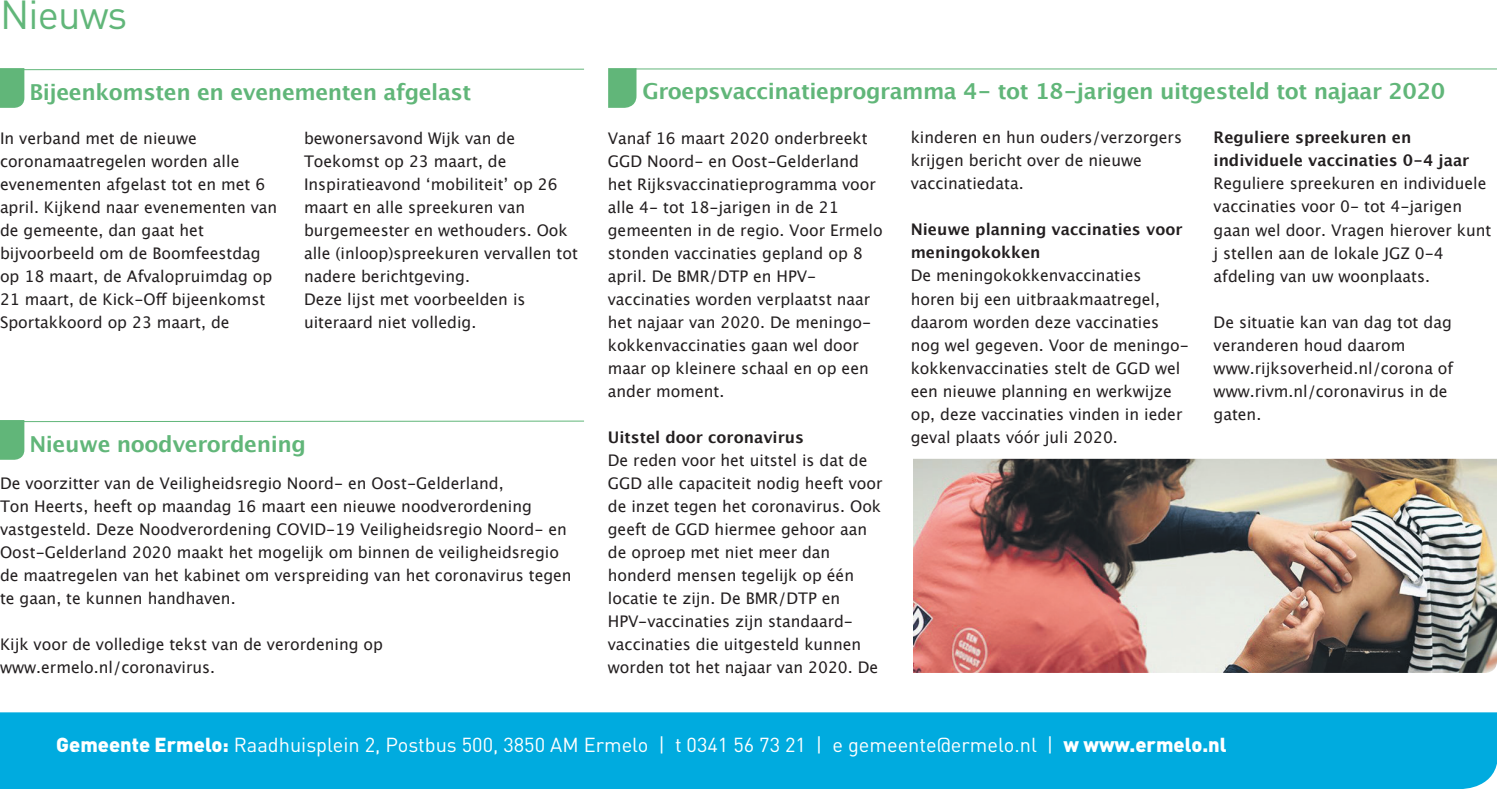
<style>
.page{position:relative;width:1497px;height:789px;background:#fff}
.page>*{position:absolute;margin:0;border:0;box-sizing:border-box;transform-origin:0 0}
.t1{font:40px "DIN Pro";letter-spacing:-.02em;color:#61b679}
.t2{font:700 22px "Lucida Grande";letter-spacing:-.02em;color:#61b679}
.t3{font:20px "DIN Pro";color:#fff}
.t4{font:16px/23px "Lucida Grande";color:#231f20}
.t5{font:700 16px/23px "Lucida Grande";color:#231f20}
.s1{font-weight:900}
</style>
<div class="page">
<div style="left:0;top:712px;width:1497px;height:76px;background:#00abdf"></div>
<hr style="left:14px;top:420px;width:570px;height:2px;background:#61b679">
<svg style="left:0;top:420px;width:24px;height:39px"></svg>
<hr style="left:635px;top:68px;width:862px;height:1px;background:#61b679">
<svg style="left:608px;top:68px;width:28px;height:40px"></svg>
<img style="left:913px;top:458px;width:584px;height:214px">
<hr style="left:14px;top:69px;width:570px;height:1px;background:#61b679">
<svg style="left:0;top:68px;width:24px;height:40px"></svg>
<h1 class="t1" style="left:0;top:-17px;width:129px">Nieuws</h1>
<h2 class="t2" style="left:29px;top:74px;width:443px">Bijeenkomsten en evenementen afgelast</h2>
<p class="t4" style="left:0;top:126px;width:279px">In verband met de nieuwe coronamaatregelen worden alle evenementen afgelast tot en met 6 april. Kijkend naar evenementen van de gemeente, dan gaat het bijvoorbeeld om de Boomfeestdag op 18 maart, de Afvalopruimdag op<br>21 maart, de Kick-Off bijeenkomst<br>Sportakkoord op 23 maart, de</p>
<p class="t4" style="left:304px;top:126px;width:275px">bewonersavond Wijk van de<br>Toekomst op 23 maart, de<br>Inspiratieavond ‘mobiliteit’ op 26 maart en alle spreekuren van burgemeester en wethouders. Ook alle (inloop)spreekuren vervallen tot nadere berichtgeving.<br>Deze lijst met voorbeelden is uiteraard niet volledig.</p>
<h2 class="t2" style="left:29px;top:426px;width:278px">Nieuwe noodverordening</h2>
<p class="t4" style="left:0;top:471px;width:573px">De voorzitter van de Veiligheidsregio Noord- en Oost-Gelderland,<br>Ton Heerts, heeft op maandag 16 maart een nieuwe noodverordening vastgesteld. Deze Noodverordening COVID-19 Veiligheidsregio Noord- en Oost-Gelderland 2020 maakt het mogelijk om binnen de veiligheidsregio de maatregelen van het kabinet om verspreiding van het coronavirus tegen te gaan, te kunnen handhaven.</p>
<p class="t4" style="left:0;top:632px;width:385px">Kijk voor de volledige tekst van de verordening op www.ermelo.nl/coronavirus.</p>
<h2 class="t2" style="left:642px;top:73px;width:804px">Groepsvaccinatieprogramma 4- tot 18-jarigen uitgesteld tot najaar 2020</h2>
<p class="t4" style="left:608px;top:126px;width:276px">Vanaf 16 maart 2020 onderbreekt<br>GGD Noord- en Oost-Gelderland het Rijksvaccinatieprogramma voor alle 4- tot 18-jarigen in de 21 gemeenten in de regio. Voor Ermelo stonden vaccinaties gepland op 8 april. De BMR/DTP en HPV&shy;vaccinaties worden verplaatst naar het najaar van 2020. De meningo&shy;kokkenvaccinaties gaan wel door maar op kleinere schaal en op een ander moment.</p>
<p class="t5" style="left:608px;top:425px;width:198px">Uitstel door coronavirus</p>
<p class="t4" style="left:608px;top:448px;width:276px">De reden voor het uitstel is dat de<br>GGD alle capaciteit nodig heeft voor de inzet tegen het coronavirus. Ook geeft de GGD hiermee gehoor aan de oproep met niet meer dan honderd mensen tegelijk op één locatie te zijn. De BMR/DTP en<br>HPV-vaccinaties zijn standaard&shy;vaccinaties die uitgesteld kunnen worden tot het najaar van 2020. De</p>
<p class="t5" style="left:1213px;top:126px;width:257px">Reguliere spreekuren en individuele vaccinaties 0-4 jaar</p>
<p class="t4" style="left:1213px;top:172px;width:279px">Reguliere spreekuren en individuele vaccinaties voor 0- tot 4-jarigen gaan wel door. Vragen hierover kunt j stellen aan de lokale JGZ 0-4 afdeling van uw woonplaats.</p>
<p class="t4" style="left:1213px;top:310px;width:241px">De situatie kan van dag tot dag veranderen houd daarom www.rijksoverheid.nl/corona of www.rivm.nl/coronavirus in de gaten.</p>
<p class="t4" style="left:911px;top:126px;width:273px">kinderen en hun ouders/verzorgers krijgen bericht over de nieuwe vaccinatiedata.</p>
<p class="t5" style="left:911px;top:218px;width:273px">Nieuwe planning vaccinaties voor meningokokken</p>
<p class="t4" style="left:911px;top:264px;width:280px">De meningokokkenvaccinaties horen bij een uitbraakmaatregel, daarom worden deze vaccinaties nog wel gegeven. Voor de meningo&shy;kokkenvaccinaties stelt de GGD wel een nieuwe planning en werkwijze op, deze vaccinaties vinden in ieder geval plaats vóór juli 2020.</p>
<p class="t3" style="left:56px;top:729px;width:1172px"><span class="s1">Gemeente Ermelo:</span> Raadhuisplein 2, Postbus 500, 3850 AM Ermelo | t 0341 56 73 21 | e gemeente@ermelo.nl | <span class="s1">w www.ermelo.nl</span></p>
</div>
